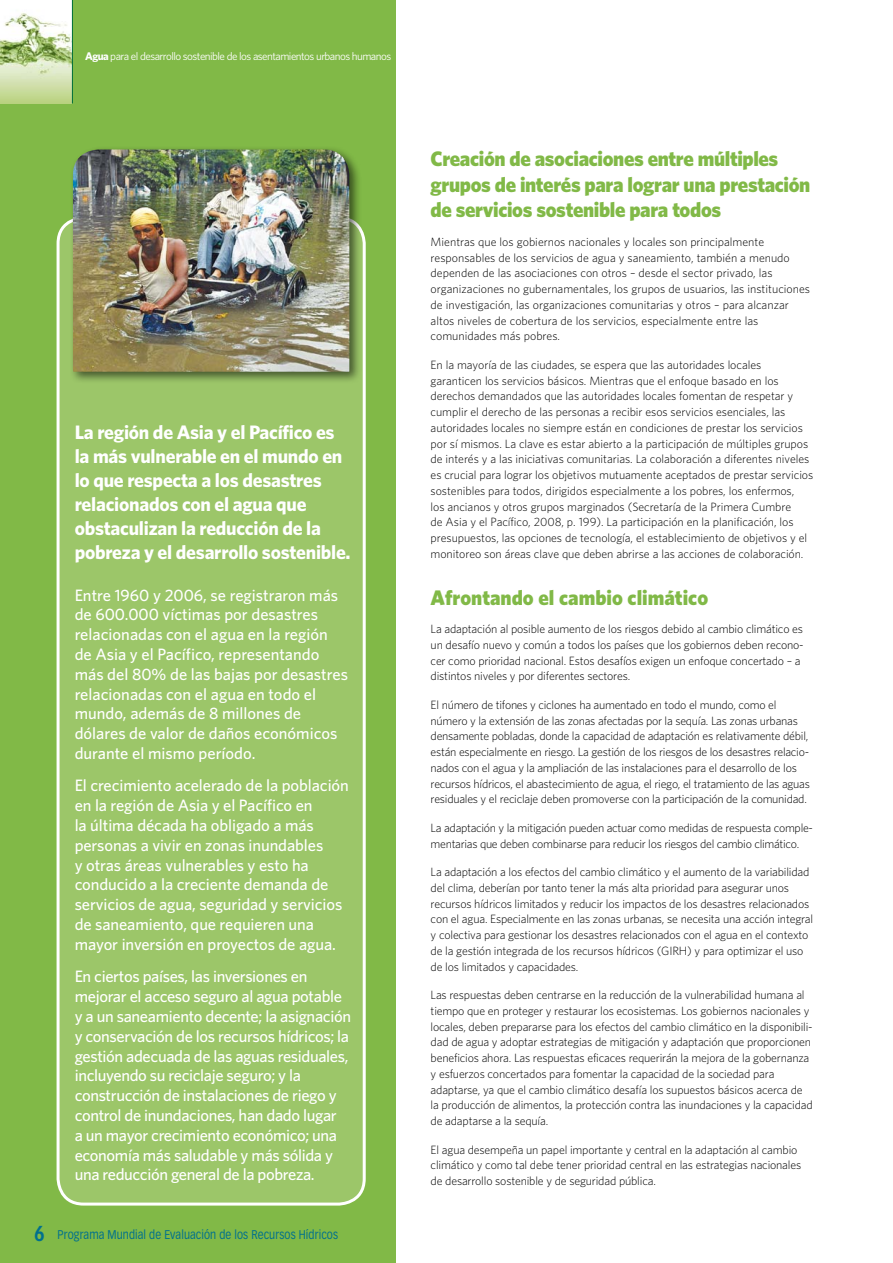
<style>
.page{position:relative;width:893px;height:1263px;background:#fff}
.page>*{position:absolute;margin:0;border:0;box-sizing:border-box;transform-origin:0 0}
.t1{font:900 21px/25.5px "Whitney";letter-spacing:-.02em;color:#81b947}
.t2{font:900 21px "Whitney";color:#81b947}
.t3{font:700 19.5px/24px "Whitney";letter-spacing:-.015em;color:#fff}
.t4{font:500 16.5px/19.8px "Whitney";letter-spacing:-.005em;color:#fff}
.t5{font:12.45px "Vectora LT Std";letter-spacing:.01em;color:#00708d;scale:.85 1}
.t6{font:300 12px/15.8px "Whitney";letter-spacing:-.015em;color:#000}
.t7{font:11.1px "Whitney";letter-spacing:-.05em;color:#fff}
.s1{font-weight:700}
.s2{font-weight:700;font-size:21.3px}
</style>
<div class="page">
<div style="left:0;top:0;width:395px;height:1263px;background:#81b947"></div>
<div style="left:58px;top:218px;width:306px;height:986px;background:#9cc669;border-radius:26px"></div>
<div style="left:57px;top:217px;width:309px;height:988px;border:3px solid #fff;border-radius:26px"></div>
<img style="left:0;top:0;width:72px;height:103px">
<hr style="left:72px;top:0;width:1px;height:103px;background:#006f3c">
<div style="left:69px;top:145px;width:293px;height:239px;background:#000;opacity:.56"></div>
<img style="left:73px;top:149px;width:276px;height:223px">
<p class="t7" style="left:85px;top:48px;width:308px"><span class="s1">Agua</span> para el desarrollo sostenible de los asentamientos urbanos humanos</p>
<h2 class="t3" style="left:75px;top:420px;width:277px">La región de Asia y el Pacífico es la más vulnerable en el mundo en lo que respecta a los desastres relacionados con el agua que obstaculizan la reducción de la pobreza y el desarrollo sostenible.</h2>
<p class="t4" style="left:75px;top:585px;width:275px">Entre 1960 y 2006, se registraron más de 600.000 víctimas por desastres relacionadas con el agua en la región de Asia y el Pacífico, representando más del 80% de las bajas por desastres relacionadas con el agua en todo el mundo, además de 8 millones de dólares de valor de daños económicos durante el mismo período.</p>
<p class="t4" style="left:75px;top:775px;width:276px">El crecimiento acelerado de la población en la región de Asia y el Pacífico en<br>la última década ha obligado a más personas a vivir en zonas inundables<br>y otras áreas vulnerables y esto ha conducido a la creciente demanda de servicios de agua, seguridad y servicios de saneamiento, que requieren una mayor inversión en proyectos de agua.</p>
<p class="t4" style="left:75px;top:966px;width:278px">En ciertos países, las inversiones en mejorar el acceso seguro al agua potable y a un saneamiento decente; la asignación y conservación de los recursos hídricos; la gestión adecuada de las aguas residuales, incluyendo su reciclaje seguro; y la construcción de instalaciones de riego y control de inundaciones, han dado lugar<br>a un mayor crecimiento económico; una economía más saludable y más sólida y una reducción general de la pobreza.</p>
<p class="t5" style="left:34px;top:1227px;width:359px"><span class="s2">6</span> Programa Mundial de Evaluación de los Recursos Hídricos</p>
<h1 class="t1" style="left:431px;top:146px;width:381px">Creación de asociaciones entre múltiples grupos de interés para lograr una prestación de servicios sostenible para todos</h1>
<p class="t6" style="left:431px;top:233px;width:381px">Mientras que los gobiernos nacionales y locales son principalmente responsables de los servicios de agua y saneamiento, también a menudo dependen de las asociaciones con otros – desde el sector privado, las organizaciones no gubernamentales, los grupos de usuarios, las instituciones de investigación, las organizaciones comunitarias y otros – para alcanzar altos niveles de cobertura de los servicios, especialmente entre las comunidades más pobres.</p>
<p class="t6" style="left:431px;top:356px;width:384px">En la mayoría de las ciudades, se espera que las autoridades locales garanticen los servicios básicos. Mientras que el enfoque basado en los derechos demandados que las autoridades locales fomentan de respetar y cumplir el derecho de las personas a recibir esos servicios esenciales, las autoridades locales no siempre están en condiciones de prestar los servicios por sí mismos. La clave es estar abierto a la participación de múltiples grupos de interés y a las iniciativas comunitarias. La colaboración a diferentes niveles es crucial para lograr los objetivos mutuamente aceptados de prestar servicios sostenibles para todos, dirigidos especialmente a los pobres, los enfermos,<br>los ancianos y otros grupos marginados (Secretaría de la Primera Cumbre<br>de Asia y el Pacífico, 2008, p. 199). La participación en la planificación, los presupuestos, las opciones de tecnología, el establecimiento de objetivos y el monitoreo son áreas clave que deben abrirse a las acciones de colaboración.</p>
<h1 class="t2" style="left:431px;top:583px;width:279px">Afrontando el cambio climático</h1>
<p class="t6" style="left:431px;top:621px;width:375px">La adaptación al posible aumento de los riesgos debido al cambio climático es un desafío nuevo y común a todos los países que los gobiernos deben recono&shy;cer como prioridad nacional. Estos desafíos exigen un enfoque concertado – a distintos niveles y por diferentes sectores.</p>
<p class="t6" style="left:431px;top:696px;width:381px">El número de tifones y ciclones ha aumentado en todo el mundo, como el número y la extensión de las zonas afectadas por la sequía. Las zonas urbanas densamente pobladas, donde la capacidad de adaptación es relativamente débil, están especialmente en riesgo. La gestión de los riesgos de los desastres relacio&shy;nados con el agua y la ampliación de las instalaciones para el desarrollo de los recursos hídricos, el abastecimiento de agua, el riego, el tratamiento de las aguas residuales y el reciclaje deben promoverse con la participación de la comunidad.</p>
<p class="t6" style="left:431px;top:819px;width:384px">La adaptación y la mitigación pueden actuar como medidas de respuesta comple&shy;mentarias que deben combinarse para reducir los riesgos del cambio climático.</p>
<p class="t6" style="left:431px;top:864px;width:384px">La adaptación a los efectos del cambio climático y el aumento de la variabilidad del clima, deberían por tanto tener la más alta prioridad para asegurar unos recursos hídricos limitados y reducir los impactos de los desastres relacionados con el agua. Especialmente en las zonas urbanas, se necesita una acción integral y colectiva para gestionar los desastres relacionados con el agua en el contexto de la gestión integrada de los recursos hídricos (GIRH) y para optimizar el uso de los limitados y capacidades.</p>
<p class="t6" style="left:431px;top:987px;width:384px">Las respuestas deben centrarse en la reducción de la vulnerabilidad humana al tiempo que en proteger y restaurar los ecosistemas. Los gobiernos nacionales y locales, deben prepararse para los efectos del cambio climático en la disponibili&shy;dad de agua y adoptar estrategias de mitigación y adaptación que proporcionen beneficios ahora. Las respuestas eficaces requerirán la mejora de la gobernanza y esfuerzos concertados para fomentar la capacidad de la sociedad para adaptarse, ya que el cambio climático desafía los supuestos básicos acerca de la producción de alimentos, la protección contra las inundaciones y la capacidad de adaptarse a la sequía.</p>
<p class="t6" style="left:431px;top:1141px;width:372px">El agua desempeña un papel importante y central en la adaptación al cambio climático y como tal debe tener prioridad central en las estrategias nacionales de desarrollo sostenible y de seguridad pública.</p>
</div>
